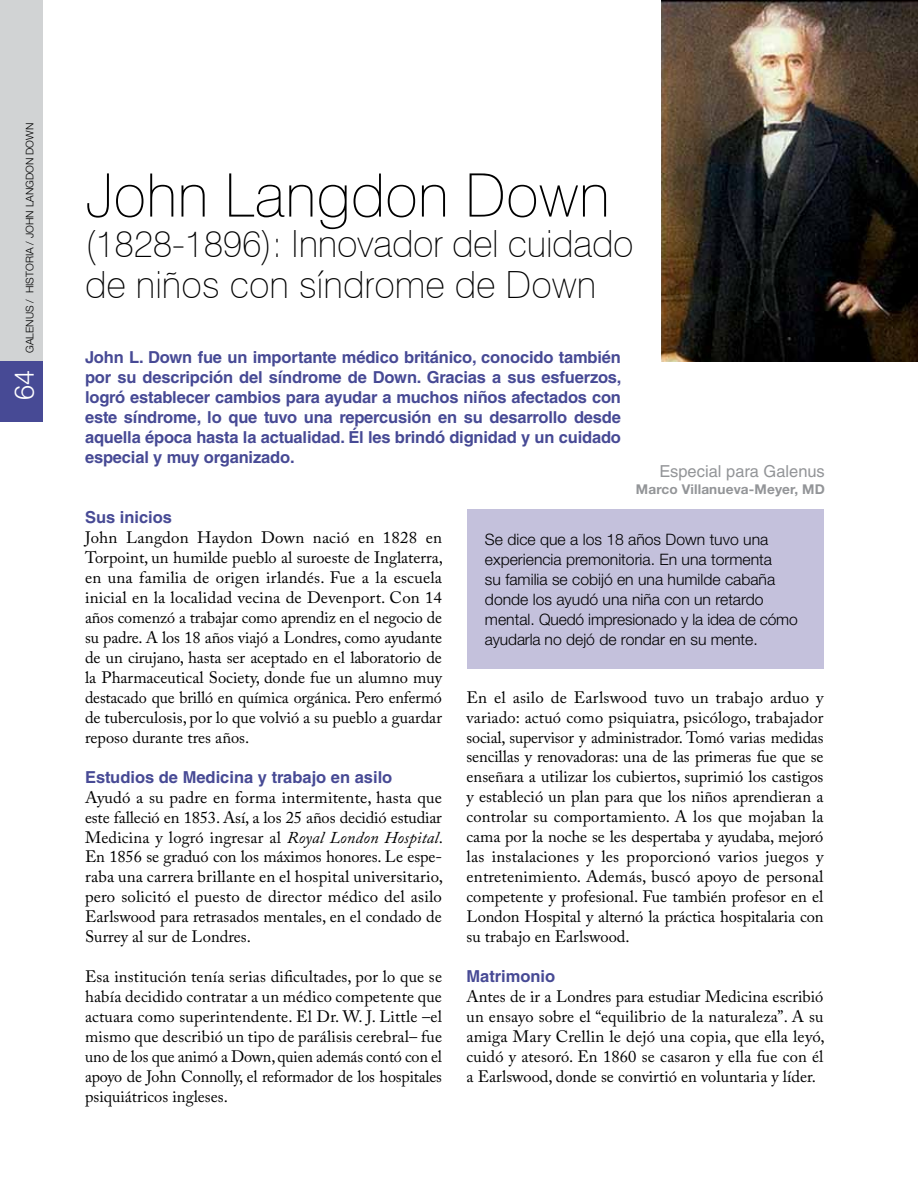
<style>
.page{position:relative;width:918px;height:1188px;background:#fff}
.page>*{position:absolute;margin:0;border:0;box-sizing:border-box;transform-origin:0 0}
.t1{font:100 60px "Swiss 721 BT";color:#000}
.t2{font:100 37.5px/40.5px "Swiss 721 BT";letter-spacing:-.01em;color:#000}
.t3{font:300 27px "Helvetica Neue";color:#fff}
.t4{font:16.5px/20px "Adobe Caslon Pro";color:#000;text-align:justify}
.t5{font:700 16.5px/20px "Helvetica LT Std";letter-spacing:-.01em;color:#474a95;text-align:justify}
.t6{font:16.5px "Helvetica LT Std";color:#939598}
.t7{font:300 15.75px/20px "Helvetica Neue";color:#000}
.t8{font:700 13.5px "Helvetica Neue";letter-spacing:.01em;color:#939598}
.t9{font:300 10.5px "Helvetica Neue";color:#000}
.s1{font-style:italic}
</style>
<div class="page">
<div style="left:468px;top:509px;width:356px;height:160px;background:#c4c1dc"></div>
<img style="left:662px;top:1px;width:256px;height:361px">
<div style="left:0;top:0;width:43px;height:412px;background:#d1d3d4"></div>
<div style="left:0;top:361px;width:43px;height:61px;background:#474a95"></div>
<p class="t9" style="left:23px;top:353px;width:232px;rotate:-90deg">GALENUS / HISTORIA / John Langdon Down</p>
<h3 class="t3" style="left:8px;top:400px;width:32px;rotate:-90deg">64</h3>
<h1 class="t1" style="left:85px;top:159px;width:527px">John Langdon Down</h1>
<h2 class="t2" style="left:85px;top:223px;width:550px">(1828-1896): I nnovador del cuidado de niños con síndrome de Down</h2>
<p class="t5" style="left:85px;top:347px;width:538px">John L. Down fue un importante médico británico, conocido también por su descripción del síndrome de Down. Gracias a sus esfuerzos, logró establecer cambios para ayudar a muchos niños afectados con este síndrome, lo que tuvo una repercusión en su desarrollo desde aquella época hasta la actualidad. Él les brindó dignidad y un cuidado especial y muy organizado.</p>
<p class="t6" style="left:660px;top:462px;width:167px">Especial para Galenus</p>
<p class="t8" style="left:636px;top:480px;width:190px">Marco Villanueva-Meyer, MD</p>
<p class="t5" style="left:85px;top:507px;width:89px">Sus inicios</p>
<p class="t4" style="left:85px;top:528px;width:360px">John Langdon Haydon Down nació en 1828 en Torpoint, un humilde pueblo al suroeste de Inglaterra, en una familia de origen irlandés. Fue a la escuela inicial en la localidad vecina de Devenport. Con 14 años comenzó a trabajar como aprendiz en el negocio de su padre. A los 18 años viajó a Londres, como ayudante de un cirujano, hasta ser aceptado en el laboratorio de la Pharmaceutical Society, donde fue un alumno muy destacado que brilló en química orgánica. Pero enfermó de tuberculosis, por lo que volvió a su pueblo a guardar reposo durante tres años.</p>
<p class="t5" style="left:85px;top:767px;width:309px">Estudios de Medicina y trabajo en asilo</p>
<p class="t4" style="left:85px;top:787px;width:360px">Ayudó a su padre en forma intermitente, hasta que este falleció en 1853. Así, a los 25 años decidió estudiar Medicina y logró ingresar al <span class="s1">Royal London Hospital</span>.<br>En 1856 se graduó con los máximos honores. Le espe&shy;raba una carrera brillante en el hospital universitario, pero solicitó el puesto de director médico del asilo Earlswood para retrasados mentales, en el condado de Surrey al sur de Londres.</p>
<p class="t4" style="left:85px;top:967px;width:359px">Esa institución tenía serias dificultades, por lo que se había decidido contratar a un médico competente que actuara como superintendente. El Dr. W. J. Little –el mismo que describió un tipo de parálisis cerebral– fue uno de los que animó a Down, quien además contó con el apoyo de John Connolly, el reformador de los hospitales psiquiátricos ingleses.</p>
<p class="t7" style="left:485px;top:529px;width:314px">Se dice que a los 18 años Down tuvo una experiencia premonitoria. En una tormenta<br>su familia se cobijó en una humilde cabaña donde los ayudó una niña con un retardo mental. Quedó impresionado y la idea de cómo ayudarla no dejó de rondar en su mente.</p>
<p class="t4" style="left:467px;top:687px;width:358px">En el asilo de Earlswood tuvo un trabajo arduo y variado: actuó como psiquiatra, psicólogo, trabajador social, supervisor y administrador. Tomó varias medidas sencillas y renovadoras: una de las primeras fue que se enseñara a utilizar los cubiertos, suprimió los castigos y estableció un plan para que los niños aprendieran a controlar su comportamiento. A los que mojaban la cama por la noche se les despertaba y ayudaba, mejoró las instalaciones y les proporcionó varios juegos y entretenimiento. Además, buscó apoyo de personal competente y profesional. Fue también profesor en el London Hospital y alternó la práctica hospitalaria con su trabajo en Earlswood.</p>
<p class="t5" style="left:467px;top:966px;width:90px">Matrimonio</p>
<p class="t4" style="left:467px;top:986px;width:360px">Antes de ir a Londres para estudiar Medicina escribió un ensayo sobre el “equilibrio de la naturaleza”. A su amiga Mary Crellin le dejó una copia, que ella leyó, cuidó y atesoró. En 1860 se casaron y ella fue con él a Earlswood, donde se convirtió en voluntaria y líder.</p>
</div>
